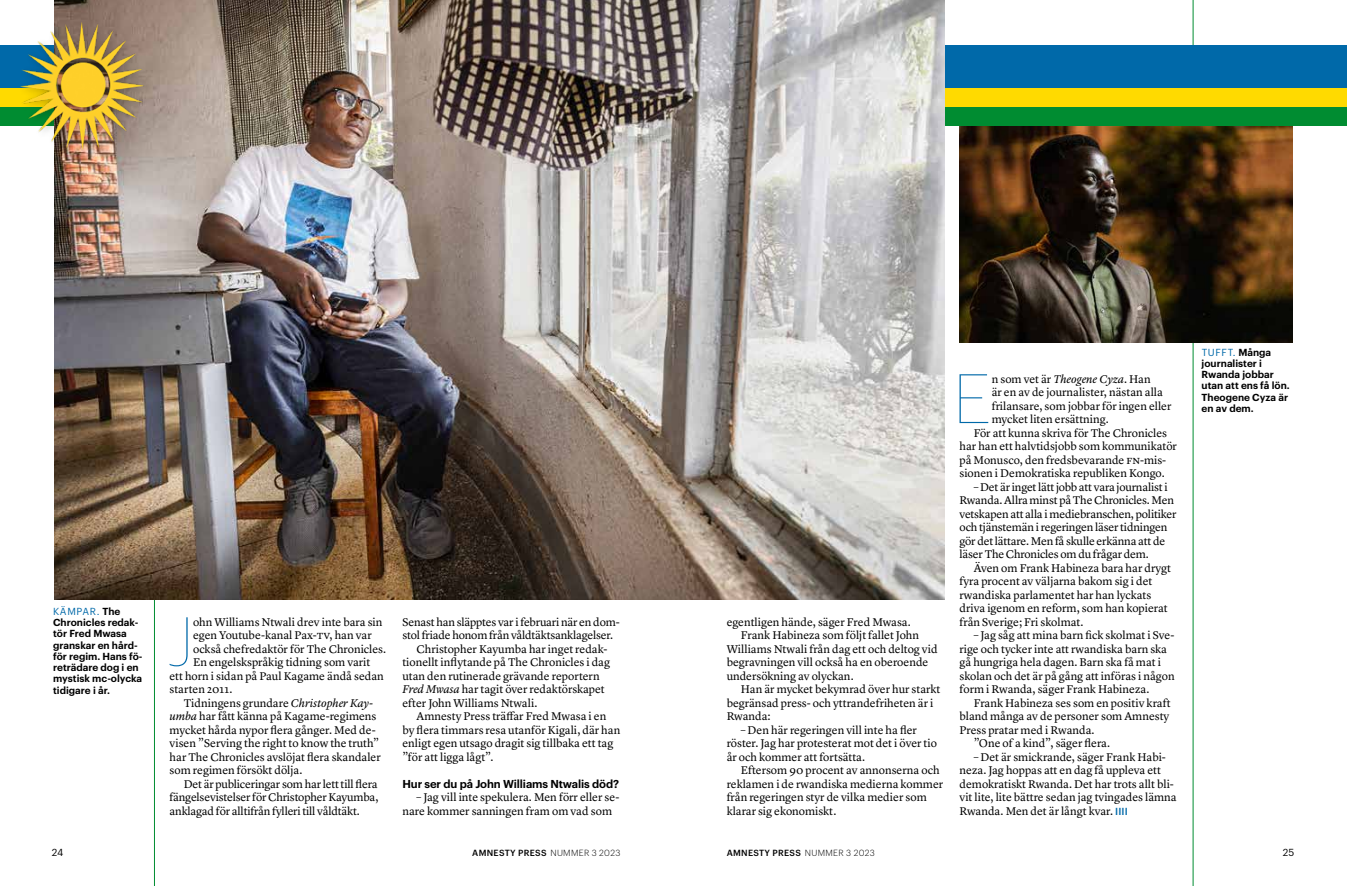
<style>
.page{position:relative;width:1347px;height:886px;background:#fff}
.page>*{position:absolute;margin:0;border:0;box-sizing:border-box;transform-origin:0 0}
.t1{font:100 68.25px "Graphik";color:#0069a9}
.t2{font:11.62px/13.5px "Lyon Text";color:#000}
.t3{font:600 11.25px "Graphik";letter-spacing:-.01em;color:#000}
.t4{font:600 10px/11.2px "Graphik";color:#000}
.t5{font:10px "Graphik";color:#000}
.t6{font:500 8.75px "Graphik";letter-spacing:.035em;color:#000}
.s1{font-weight:400;color:#0069a9}
.s2{font-style:italic}
.s3{font-family:"Graphik";font-weight:500;font-size:10px;color:#0069a9}
.s4{font-weight:300}
</style>
<div class="page">
<hr style="left:1192px;top:0;width:1px;height:886px;background:#008c31">
<hr style="left:154px;top:0;width:1px;height:886px;background:#008c31">
<img style="left:959px;top:126px;width:333px;height:216px">
<div style="left:0;top:101px;width:1346px;height:25px;background:#008c31"></div>
<div style="left:0;top:45px;width:1346px;height:54px;background:#0069a9"></div>
<div style="left:0;top:88px;width:1346px;height:19px;background:#ffda00"></div>
<img style="left:54px;top:0;width:890px;height:599px">
<div style="left:17px;top:19px;width:136px;height:138px;background:#000;opacity:.3"></div>
<img style="left:17px;top:22px;width:135px;height:131px">
<p class="t4" style="left:53px;top:605px;width:91px"><span class="s1">KÄMPAR.</span> The<br>Chronicles redak&shy;tör Fred Mwasa granskar en hård&shy;för regim. Hans fö&shy;reträdare dog i en mystisk mc-olycka tidigare i år.</p>
<h1 class="t1" style="left:167px;top:593px;width:27px">J</h1>
<p class="t2" style="left:193px;top:614px;width:191px">ohn Williams Ntwali drev inte bara sin</p>
<p class="t2" style="left:193px;top:627px;width:180px">egen Youtube-kanal Pax-tv, han var</p>
<p class="t2" style="left:193px;top:641px;width:194px">också chefredaktör för The Chronicles.</p>
<p class="t2" style="left:193px;top:654px;width:179px">En engelskspråkig tidning som varit</p>
<p class="t2" style="left:170px;top:668px;width:216px">ett horn i sidan på Paul Kagame ändå sedan</p>
<p class="t2" style="left:170px;top:681px;width:64px">starten 2011.</p>
<p class="t2" style="left:184px;top:695px;width:191px">Tidningens grundare <span class="s2">Christopher Kay-</span></p>
<p class="t2" style="left:170px;top:708px;width:208px"><span class="s2">umba</span> har fått känna på Kagame-regimens</p>
<p class="t2" style="left:170px;top:722px;width:208px">mycket hårda nypor flera gånger. Med de-</p>
<p class="t2" style="left:170px;top:735px;width:211px">visen ”Serving the right to know the truth”</p>
<p class="t2" style="left:170px;top:749px;width:213px">har The Chronicles avslöjat flera skandaler</p>
<p class="t2" style="left:170px;top:762px;width:134px">som regimen försökt dölja.</p>
<p class="t2" style="left:184px;top:776px;width:195px">Det är publiceringar som har lett till flera</p>
<p class="t2" style="left:170px;top:789px;width:210px">fängelsevistelser för Christopher Kayumba,</p>
<p class="t2" style="left:170px;top:803px;width:192px">anklagad för alltifrån fylleri till våldtäkt.</p>
<p class="t2" style="left:402px;top:614px;width:219px">Senast han släpptes var i februari när en dom-</p>
<p class="t2" style="left:402px;top:627px;width:212px">stol friade honom från våldtäktsanklagelser.</p>
<p class="t2" style="left:416px;top:641px;width:192px">Christopher Kayumba har inget redak-</p>
<p class="t2" style="left:402px;top:654px;width:209px">tionellt inflytande på The Chronicles i dag</p>
<p class="t2" style="left:402px;top:668px;width:199px">utan den rutinerade grävande reportern</p>
<p class="t2" style="left:402px;top:681px;width:204px"><span class="s2">Fred Mwasa</span> har tagit över redaktörskapet</p>
<p class="t2" style="left:402px;top:695px;width:136px">efter John Williams Ntwali.</p>
<p class="t2" style="left:416px;top:708px;width:191px">Amnesty Press träffar Fred Mwasa i en</p>
<p class="t2" style="left:402px;top:722px;width:219px">by flera timmars resa utanför Kigali, där han</p>
<p class="t2" style="left:402px;top:735px;width:212px">enligt egen utsago dragit sig tillbaka ett tag</p>
<p class="t2" style="left:402px;top:749px;width:92px">”för att ligga lågt”.</p>
<p class="t3" style="left:402px;top:775px;width:218px">Hur ser du på John Williams Ntwalis död?</p>
<p class="t2" style="left:402px;top:789px;width:218px;text-indent:14px">– Jag vill inte spekulera. Men förr eller se&shy;nare kommer sanningen fram om vad som</p>
<p class="t2" style="left:726px;top:614px;width:186px">egentligen hände, säger Fred Mwasa.</p>
<p class="t2" style="left:741px;top:627px;width:180px">Frank Habineza som följt fallet John</p>
<p class="t2" style="left:726px;top:641px;width:212px">Williams Ntwali från dag ett och deltog vid</p>
<p class="t2" style="left:726px;top:654px;width:203px">begravningen vill också ha en oberoende</p>
<p class="t2" style="left:726px;top:668px;width:129px">undersökning av olyckan.</p>
<p class="t2" style="left:741px;top:681px;width:201px">Han är mycket bekymrad över hur starkt</p>
<p class="t2" style="left:726px;top:695px;width:208px">begränsad press- och yttrandefriheten är i</p>
<p class="t2" style="left:726px;top:708px;width:45px">Rwanda:</p>
<p class="t2" style="left:726px;top:722px;width:212px;text-indent:14px">– Den här regeringen vill inte ha fler röster. Jag har protesterat mot det i över tio år och kommer att fortsätta.</p>
<p class="t2" style="left:726px;top:762px;width:218px;text-indent:14px">Eftersom 90 procent av annonserna och reklamen i de rwandiska medierna kommer från regeringen styr de vilka medier som klarar sig ekonomiskt.</p>
<h1 class="t1" style="left:953px;top:350px;width:40px">E</h1>
<p class="t2" style="left:991px;top:371px;width:160px">n som vet är <span class="s2">Theogene Cyza</span>. Han</p>
<p class="t2" style="left:991px;top:384px;width:173px">är en av de journalister, nästan alla</p>
<p class="t2" style="left:991px;top:398px;width:181px">frilansare, som jobbar för ingen eller</p>
<p class="t2" style="left:991px;top:411px;width:119px">mycket liten ersättning.</p>
<p class="t2" style="left:973px;top:425px;width:195px">För att kunna skriva för The Chronicles</p>
<p class="t2" style="left:959px;top:438px;width:219px">har han ett halvtidsjobb som kommunikatör</p>
<p class="t2" style="left:959px;top:452px;width:208px">på Monusco, den fredsbevarande fn-mis-</p>
<p class="t2" style="left:959px;top:465px;width:207px">sionen i Demokratiska republiken Kongo.</p>
<p class="t2" style="left:959px;top:479px;width:219px;text-indent:14px">– Det är inget lätt jobb att vara journalist i Rwanda. Allra minst på The Chronicles. Men vetskapen att alla i mediebranschen, politiker och tjänstemän i regeringen läser tidningen gör det lättare. Men få skulle erkänna att de läser The Chronicles om du frågar dem.</p>
<p class="t2" style="left:959px;top:560px;width:213px;text-indent:14px">Även om Frank Habineza bara har drygt fyra procent av väljarna bakom sig i det rwandiska parlamentet har han lyckats driva igenom en reform, som han kopierat från Sverige; Fri skolmat.</p>
<p class="t2" style="left:959px;top:627px;width:217px;text-indent:14px">– Jag såg att mina barn fick skolmat i Sve&shy;rige och tycker inte att rwandiska barn ska gå hungriga hela dagen. Barn ska få mat i skolan och det är på gång att införas i någon form i Rwanda, säger Frank Habineza.</p>
<p class="t2" style="left:973px;top:695px;width:198px">Frank Habineza ses som en positiv kraft</p>
<p class="t2" style="left:959px;top:708px;width:211px">bland många av de personer som Amnesty</p>
<p class="t2" style="left:959px;top:722px;width:137px">Press pratar med i Rwanda.</p>
<p class="t2" style="left:973px;top:735px;width:138px">”One of a kind”, säger flera.</p>
<p class="t2" style="left:959px;top:749px;width:219px;text-indent:14px">– Det är smickrande, säger Frank Habi&shy;neza. Jag hoppas att en dag få uppleva ett demokratiskt Rwanda. Det har trots allt bli&shy;vit lite, lite bättre sedan jag tvingades lämna Rwanda. Men det är långt kvar. <span class="s3">IIII</span></p>
<p class="t4" style="left:1201px;top:345px;width:90px"><span class="s1">TUFFT.</span> Många journalister i<br>Rwanda jobbar utan att ens få lön.<br>Theogene Cyza är en av dem.</p>
<p class="t5" style="left:52px;top:844px;width:13px">24</p>
<p class="t6" style="left:472px;top:846px;width:149px">AMNESTY PRESS <span class="s4">NUMMER 3 2023</span></p>
<p class="t6" style="left:726px;top:846px;width:149px">AMNESTY PRESS <span class="s4">NUMMER 3 2023</span></p>
<p class="t5" style="left:1282px;top:844px;width:13px">25</p>
</div>
